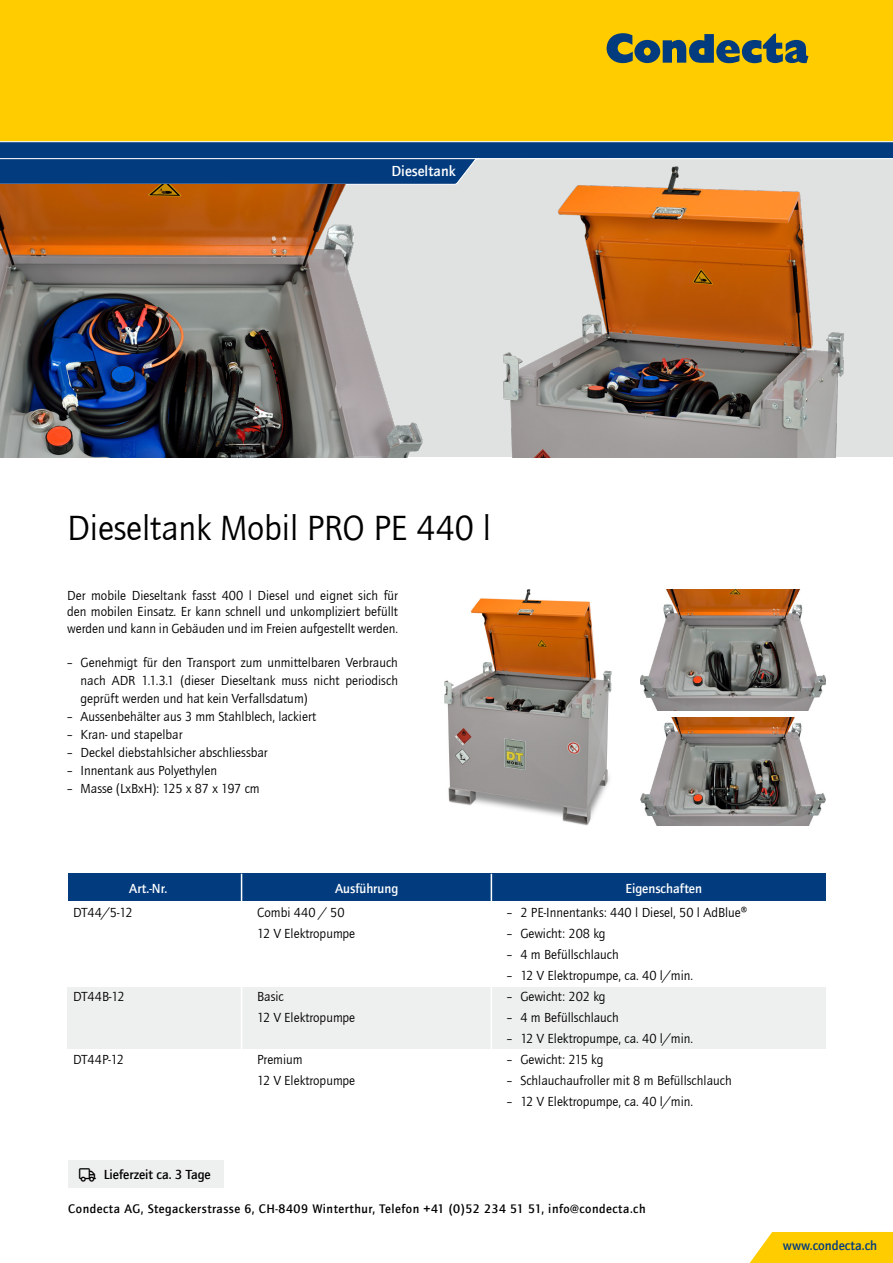
<style>
.page{position:relative;width:893px;height:1263px;background:#fff}
.page>*{position:absolute;margin:0;border:0;box-sizing:border-box;transform-origin:0 0}
.t1{font:36px "Quay Sans ITC Com";letter-spacing:-.005em;color:#000}
.t2{font:500 15px "Quay Sans ITC Com";color:#fff}
.t3{font:13.5px/21px "Quay Sans ITC Com";color:#000}
.t4{font:500 13.5px "Quay Sans ITC Com";color:#fff}
.t5{font:500 13.5px "Quay Sans ITC Com";color:#000}
.t6{font:500 13.5px "Quay Sans ITC Com";color:#023b7e}
.t7{font:500 12.75px "Quay Sans ITC Com";letter-spacing:.04em;color:#000}
</style>
<div class="page">
<div style="left:67px;top:987px;width:759px;height:62px;background:#eef0ef"></div>
<div style="left:68px;top:874px;width:758px;height:27px;background:#023b7e"></div>
<svg style="left:750px;top:1232px;width:143px;height:31px;background:#ffcf13"></svg>
<div style="left:0;top:156px;width:893px;height:301px;background:#e0e2e1"></div>
<div style="left:0;top:0;width:893px;height:142px;background:#fc0"></div>
<hr style="left:0;top:141px;width:893px;height:1px;background:#fff">
<svg style="left:0;top:142px;width:893px;height:43px"></svg>
<svg style="left:607px;top:33px;width:201px;height:30px"></svg>
<hr style="left:491px;top:874px;width:1px;height:221px;background:#fff">
<hr style="left:241px;top:874px;width:1px;height:190px;background:#fff">
<img style="left:444px;top:590px;width:167px;height:236px">
<img style="left:640px;top:590px;width:186px;height:120px">
<img style="left:640px;top:717px;width:186px;height:109px">
<img style="left:503px;top:167px;width:341px;height:290px">
<img style="left:0;top:185px;width:422px;height:272px">
<div style="left:68px;top:1160px;width:155px;height:28px;background:#eef0ef"></div>
<p class="t2" style="left:391px;top:162px;width:66px">Dieseltank</p>
<h1 class="t1" style="left:67px;top:506px;width:425px">Dieseltank Mobil PRO PE 440 l</h1>
<p class="t3" style="left:67px;top:587px;width:332px;line-height:16.5px;text-align:justify">Der mobile Dieseltank fasst 400 l Diesel und eignet sich für den mobilen Einsatz. Er kann schnell und unkompliziert befüllt werden und kann in Gebäuden und im Freien aufgestellt werden.</p>
<p class="t3" style="left:81px;top:654px;width:319px;line-height:18px;text-align:justify;text-indent:-13px">– Genehmigt für den Transport zum unmittelbaren Verbrauch nach ADR 1.1.3.1 (dieser Dieseltank muss nicht periodisch geprüft werden und hat kein Verfallsdatum)</p>
<p class="t3" style="left:67px;top:706px;width:251px">– Aussenbehälter aus 3 mm Stahlblech, lackiert</p>
<p class="t3" style="left:67px;top:724px;width:117px">– Kran- und stapelbar</p>
<p class="t3" style="left:67px;top:742px;width:202px">– Deckel diebstahlsicher abschliessbar</p>
<p class="t3" style="left:67px;top:760px;width:151px">– Innentank aus Polyethylen</p>
<p class="t3" style="left:67px;top:778px;width:194px">– Masse (LxBxH): 125 x 87 x 197 cm</p>
<p class="t4" style="left:129px;top:880px;width:39px">Art.-Nr.</p>
<p class="t3" style="left:73px;top:902px;width:61px">DT44/5-12</p>
<p class="t3" style="left:73px;top:986px;width:53px">DT44B-12</p>
<p class="t3" style="left:73px;top:1049px;width:52px">DT44P-12</p>
<p class="t5" style="left:79px;top:1166px;width:133px">▼◆ Lieferzeit ca. 3 Tage</p>
<p class="t4" style="left:335px;top:880px;width:65px">Ausführung</p>
<p class="t3" style="left:257px;top:902px;width:100px">Combi 440 / 50<br>12 V Elektropumpe</p>
<p class="t3" style="left:257px;top:986px;width:100px">Basic<br>12 V Elektropumpe</p>
<p class="t3" style="left:257px;top:1049px;width:100px">Premium<br>12 V Elektropumpe</p>
<p class="t4" style="left:625px;top:880px;width:78px">Eigenschaften</p>
<p class="t3" style="left:507px;top:902px;width:242px">– 2 PE-Innentanks: 440 l Diesel, 50 l AdBlue®</p>
<p class="t3" style="left:507px;top:923px;width:100px">– Gewicht: 208 kg</p>
<p class="t3" style="left:507px;top:944px;width:113px">– 4 m Befüllschlauch</p>
<p class="t3" style="left:507px;top:965px;width:188px">– 12 V Elektropumpe, ca. 40 l/min.</p>
<p class="t3" style="left:507px;top:986px;width:100px">– Gewicht: 202 kg</p>
<p class="t3" style="left:507px;top:1007px;width:113px">– 4 m Befüllschlauch</p>
<p class="t3" style="left:507px;top:1028px;width:188px">– 12 V Elektropumpe, ca. 40 l/min.</p>
<p class="t3" style="left:507px;top:1049px;width:98px">– Gewicht: 215 kg</p>
<p class="t3" style="left:507px;top:1070px;width:226px">– Schlauchaufroller mit 8 m Befüllschlauch</p>
<p class="t3" style="left:507px;top:1091px;width:188px">– 12 V Elektropumpe, ca. 40 l/min.</p>
<p class="t7" style="left:68px;top:1200px;width:579px">Condecta AG, Stegackerstrasse 6, CH-8409 Winterthur, Telefon +41 (0)52 234 51 51, info@condecta.ch</p>
<p class="t6" style="left:783px;top:1237px;width:96px">www.condecta.ch</p>
</div>
